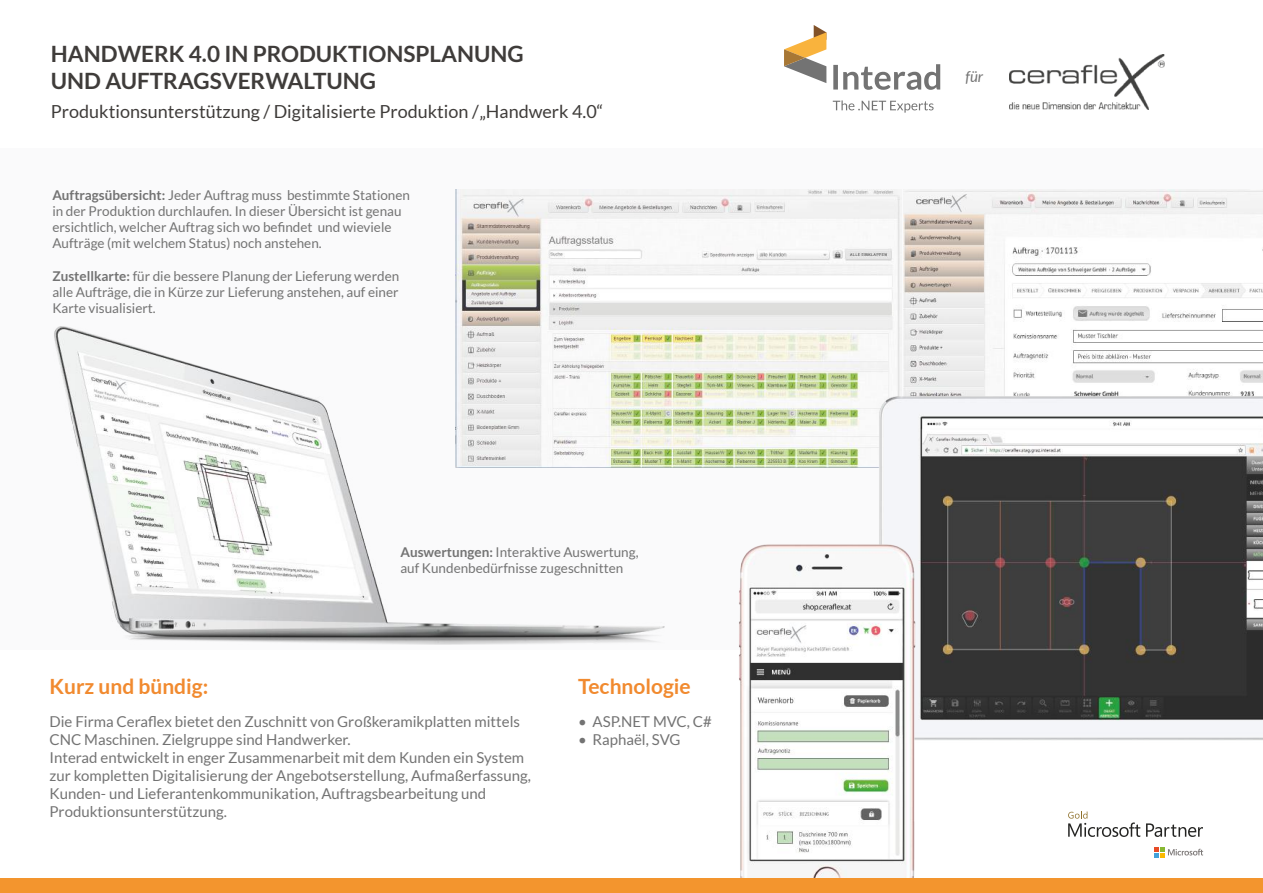
<style>
.page{position:relative;width:1263px;height:893px;background:#fff}
.page>*{position:absolute;margin:0;border:0;box-sizing:border-box;transform-origin:0 0}
.t1{font:700 22.5px/27px "Lato";color:#3f3c3a}
.t2{font:700 21px "Lato";color:#f18a2f}
.t3{font:18px "Lato";color:#3f3c3a}
.t4{font:15px/18px "Lato";color:#737373}
.t5{font:italic 15px "Lato";color:#737373}
.t6{font:13.5px/16.2px "Lato";color:#737373}
.s1{font-weight:700}
</style>
<div class="page">
<div style="left:0;top:143px;width:1263px;height:506px;background:#fafafb"></div>
<div style="left:0;top:0;width:1263px;height:148px;background:#fff"></div>
<img style="left:455px;top:190px;width:445px;height:278px">
<img style="left:54px;top:321px;width:615px;height:323px">
<svg style="left:1146px;top:823px;width:57px;height:14px"></svg>
<svg style="left:1154px;top:847px;width:49px;height:10px"></svg>
<svg style="left:1068px;top:811px;width:72px;height:26px"></svg>
<svg style="left:833px;top:64px;width:107px;height:26px"></svg>
<svg style="left:833px;top:100px;width:100px;height:13px"></svg>
<svg style="left:784px;top:25px;width:42px;height:58px"></svg>
<img style="left:903px;top:190px;width:360px;height:202px">
<img style="left:875px;top:392px;width:388px;height:348px">
<img style="left:739px;top:542px;width:178px;height:336px">
<div style="left:0;top:878px;width:1263px;height:15px;background:#f3952e"></div>
<img style="left:1010px;top:54px;width:154px;height:56px">
<h1 class="t1" style="left:51px;top:40px;width:474px">HANDWERK 4.0 IN PRODUKTIONSPLANUNG<br>UND AUFTRAGSVERWALTUNG</h1>
<h3 class="t3" style="left:51px;top:101px;width:554px">Produktionsunterstützung / Digitalisierte Produktion /„Handwerk 4.0“</h3>
<p class="t6" style="left:52px;top:187px;width:359px"><span class="s1">Auftragsübersicht:</span> Jeder Auftrag muss bestimmte Stationen in der Produktion durchlaufen. In dieser Übersicht ist genau ersichtlich, welcher Auftrag sich wo befindet und wieviele Aufträge (mit welchem Status) noch anstehen.</p>
<p class="t6" style="left:52px;top:268px;width:348px;text-align:justify"><span class="s1">Zustellkarte:</span> für die bessere Planung der Lieferung werden alle Aufträge, die in Kürze zur Lieferung anstehen, auf einer Karte visualisiert.</p>
<p class="t6" style="left:400px;top:544px;width:240px"><span class="s1">Auswertungen:</span> Interaktive Auswertung, auf Kundenbedürfnisse zugeschnitten</p>
<h2 class="t2" style="left:49px;top:674px;width:160px">Kurz und bündig:</h2>
<p class="t4" style="left:49px;top:713px;width:483px">Die Firma Ceraflex bietet den Zuschnitt von Großkeramikplatten mittels CNC Maschinen. Zielgruppe sind Handwerker.<br>Interad entwickelt in enger Zusammenarbeit mit dem Kunden ein System zur kompletten Digitalisierung der Angebotserstellung, Aufmaßerfassung, Kunden- und Lieferantenkommunikation, Auftragsbearbeitung und Produktionsunterstützung.</p>
<h2 class="t2" style="left:578px;top:674px;width:114px">Technologie</h2>
<p class="t4" style="left:578px;top:712px;width:135px">• ASP.NET MVC, C#</p>
<p class="t4" style="left:578px;top:730px;width:104px">• Raphaël, SVG</p>
<p class="t5" style="left:965px;top:68px;width:19px">für</p>
</div>
